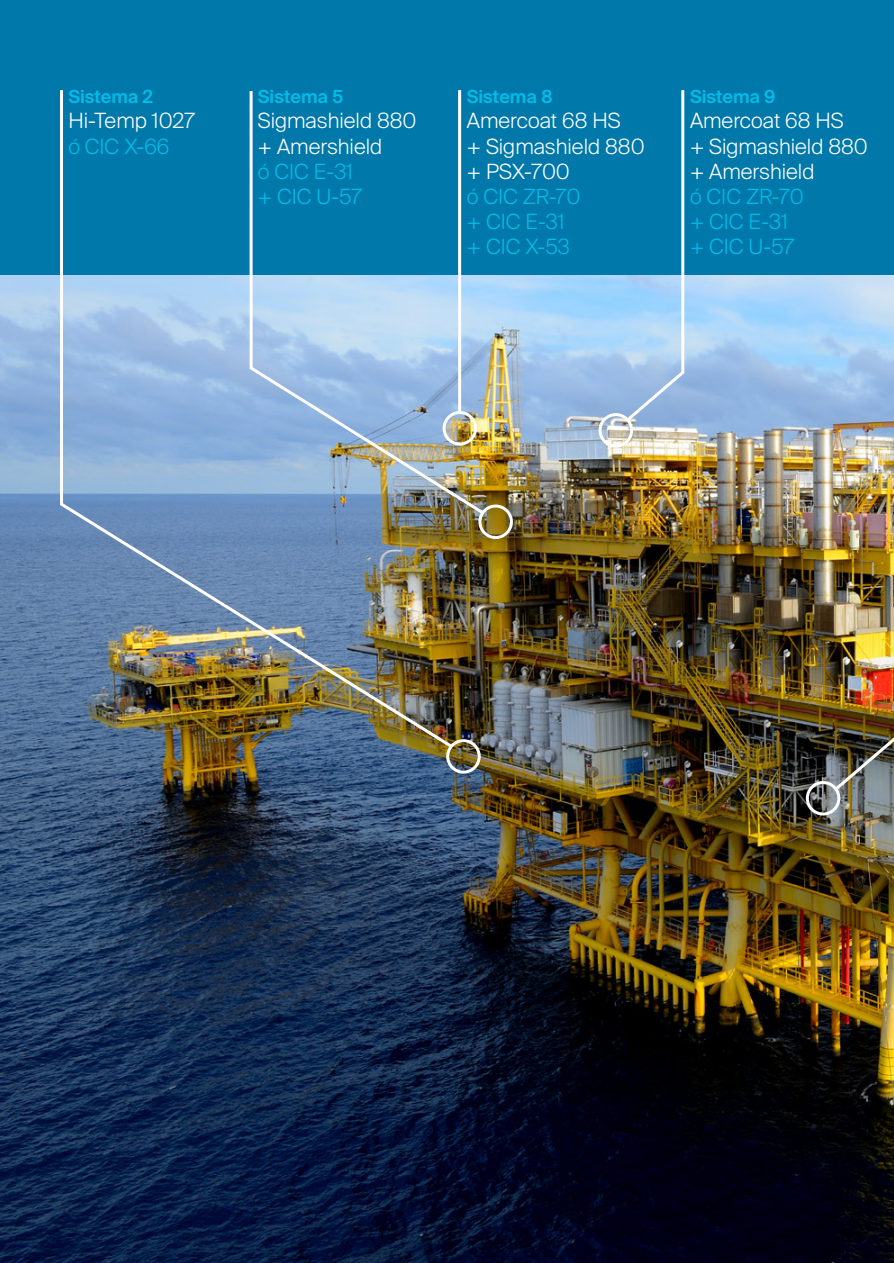
<style>
.page{position:relative;width:894px;height:1263px;background:#fff}
.page>*{position:absolute;margin:0;border:0;box-sizing:border-box;transform-origin:0 0}
.t1{font:300 21px/25.2px "Suisse Intl";color:#fff}
.t2{font:300 21px "Suisse Intl";color:#02bce8}
.t3{font:600 18px "Suisse Intl";color:#02bce8}
</style>
<div class="page">
<img style="left:0;top:274px;width:893px;height:989px">
<div style="left:0;top:0;width:893px;height:274px;background:#0078aa"></div>
<svg style="left:622px;top:90px;width:63px;height:334px"></svg>
<img style="left:831px;top:274px;width:62px;height:519px">
<img style="left:58px;top:90px;width:398px;height:660px">
<svg style="left:248px;top:90px;width:238px;height:427px"></svg>
<div style="left:442px;top:411px;width:35px;height:34px;border:3px solid #fff;border-radius:50%"></div>
<div style="left:598px;top:413px;width:34px;height:34px;border:3px solid #fff;border-radius:50%"></div>
<div style="left:805px;top:781px;width:35px;height:34px;border:3px solid #fff;border-radius:50%"></div>
<div style="left:446px;top:739px;width:34px;height:34px;border:3px solid #fff;border-radius:50%"></div>
<div style="left:478px;top:504px;width:34px;height:35px;border:3px solid #fff;border-radius:50%"></div>
<p class="t3" style="left:68px;top:86px;width:86px">Sistema 2</p>
<p class="t1" style="left:68px;top:108px;width:128px">Hi-Temp 1027</p>
<p class="t2" style="left:68px;top:134px;width:103px">ó CIC X-66</p>
<p class="t3" style="left:258px;top:86px;width:87px">Sistema 5</p>
<p class="t1" style="left:258px;top:108px;width:160px">Sigmashield 880 + Amershield</p>
<p class="t2" style="left:258px;top:159px;width:97px">ó CIC E-31</p>
<p class="t2" style="left:258px;top:184px;width:106px">+ CIC U-57</p>
<p class="t3" style="left:466px;top:86px;width:87px">Sistema 8</p>
<p class="t1" style="left:466px;top:108px;width:155px">Amercoat 68 HS</p>
<p class="t1" style="left:466px;top:134px;width:179px">+ Sigmashield 880</p>
<p class="t1" style="left:466px;top:159px;width:105px">+ PSX-700</p>
<p class="t2" style="left:466px;top:184px;width:115px">ó CIC ZR-70</p>
<p class="t2" style="left:466px;top:209px;width:99px">+ CIC E-31</p>
<p class="t2" style="left:466px;top:235px;width:104px">+ CIC X-53</p>
<p class="t3" style="left:689px;top:86px;width:87px">Sistema 9</p>
<p class="t1" style="left:689px;top:108px;width:155px">Amercoat 68 HS</p>
<p class="t1" style="left:689px;top:134px;width:179px">+ Sigmashield 880</p>
<p class="t1" style="left:689px;top:159px;width:126px">+ Amershield</p>
<p class="t2" style="left:689px;top:184px;width:115px">ó CIC ZR-70</p>
<p class="t2" style="left:689px;top:209px;width:99px">+ CIC E-31</p>
<p class="t2" style="left:689px;top:235px;width:106px">+ CIC U-57</p>
</div>
